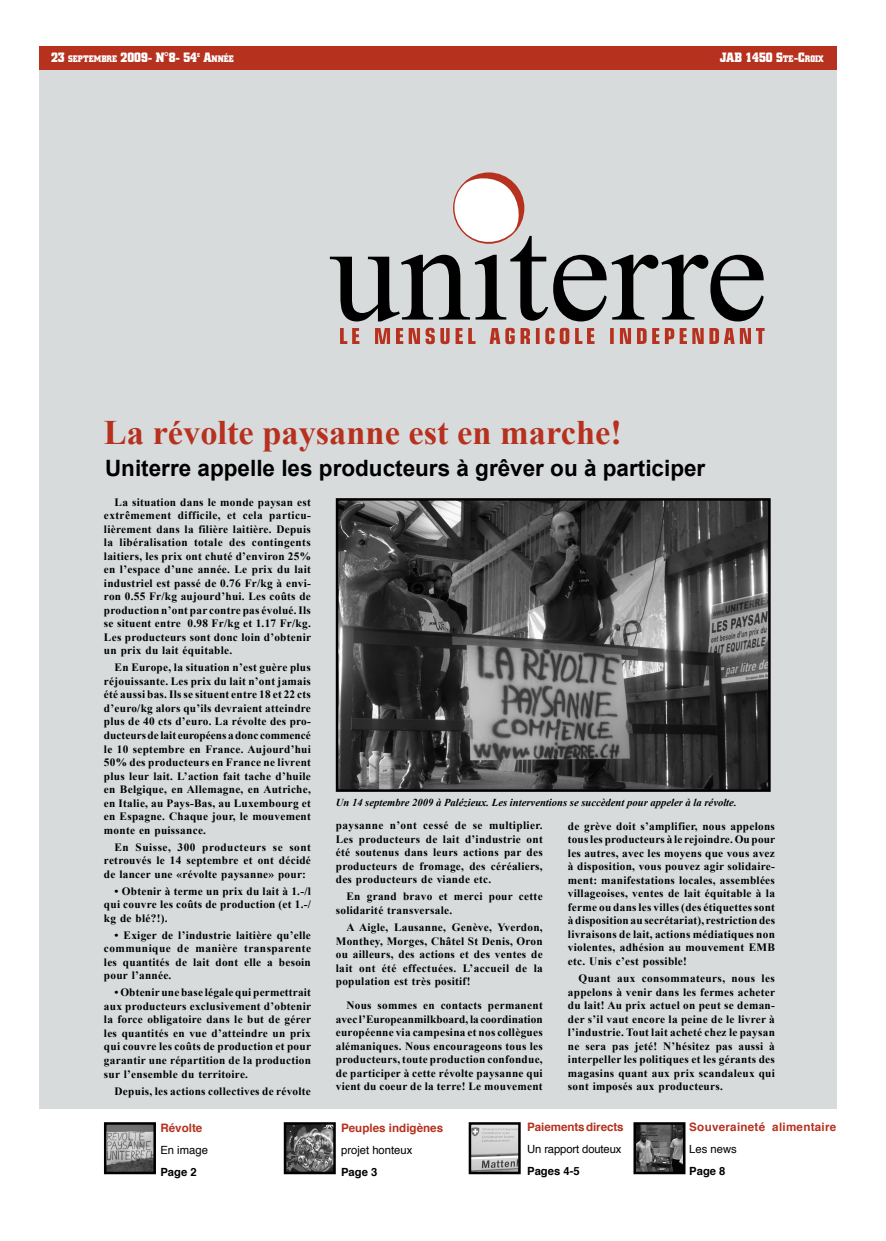
<style>
.page{position:relative;width:886px;height:1241px;background:#fff}
.page>*{position:absolute;margin:0;border:0;box-sizing:border-box;transform-origin:0 0}
.t1{font:700 34.38px "Times New Roman";color:#b7311f}
.t2{font:700 22.5px "Arial";color:#000}
.t3{font:700 13.75px "Square Slabserif 711 BT";color:#fff;scale:.9 1}
.t4{font:700 11.62px "Helvetica";color:#b7311f}
.t5{font:700 11.62px "Helvetica";letter-spacing:.025em;color:#b7311f}
.t6{font:700 11.25px/13.5px "Times New Roman";letter-spacing:.025em;color:#000;text-align:justify}
.t7{font:11.25px "Helvetica";color:#000}
.t8{font:700 11.25px "Helvetica";color:#000}
.t9{font:italic 700 10.62px "Times New Roman";color:#000}
.t10{font:700 9.62px "Square Slabserif 711 BT";color:#fff;scale:.9 1}
.t11{font:700 5.62px "Square Slabserif 711 BT";color:#fff;scale:.9 1}
.s1{font-size:9.62px}
.s2{font-size:13.75px}
</style>
<div class="page">
<div style="left:39px;top:46px;width:797px;height:1089px;background:#d8dbdc"></div>
<div style="left:39px;top:1108px;width:816px;height:109px;background:#fff"></div>
<div style="left:39px;top:46px;width:797px;height:24px;background:#b7311f"></div>
<svg style="left:330px;top:174px;width:434px;height:147px"></svg>
<svg style="left:340px;top:328px;width:424px;height:16px"></svg>
<img style="left:339px;top:501px;width:429px;height:287px">
<div style="left:336px;top:498px;width:435px;height:293px;border:2px solid #000"></div>
<img style="left:287px;top:1124px;width:46px;height:46px">
<div style="left:284px;top:1121px;width:52px;height:52px;border:2px solid #000"></div>
<img style="left:636px;top:1124px;width:46px;height:46px">
<div style="left:633px;top:1121px;width:52px;height:52px;border:2px solid #000"></div>
<img style="left:107px;top:1124px;width:46px;height:46px">
<div style="left:104px;top:1121px;width:52px;height:52px;border:2px solid #000"></div>
<img style="left:472px;top:1124px;width:46px;height:46px">
<div style="left:469px;top:1121px;width:52px;height:52px;border:2px solid #000"></div>
<p class="t3" style="left:51px;top:49px;width:164px">23 <span class="s1">SEPTEMBRE</span> 2009- N°8- 54</p>
<p class="t11" style="left:197px;top:52px;width:5px">E</p>
<p class="t10" style="left:203px;top:53px;width:35px"><span class="s2">A</span>NNÉE</p>
<p class="t3" style="left:720px;top:49px;width:117px">JAB 1450 S<span class="s1">TE</span>-C<span class="s1">ROIX</span></p>
<h1 class="t1" style="left:104px;top:408px;width:519px">La révolte paysanne est en marche!</h1>
<h2 class="t2" style="left:105px;top:453px;width:602px">Uniterre appelle les producteurs à grêver ou à participer</h2>
<p class="t6" style="left:104px;top:495px;width:209px;text-indent:11px">La situation dans le monde paysan est extrêmement difficile, et cela particu&shy;lièrement dans la filière laitière. Depuis la libéralisation totale des contingents laitiers, les prix ont chuté d’environ 25% en l’espace d’une année. Le prix du lait industriel est passé de 0.76 Fr/kg à envi&shy;ron 0.55 Fr/kg aujourd’hui. Les coûts de production n’ont par contre pas évolué. Ils se situent entre 0.98 Fr/kg et 1.17 Fr/kg.<br>Les producteurs sont donc loin d’obtenir un prix du lait équitable.</p>
<p class="t6" style="left:104px;top:660px;width:208px;text-indent:11px">En Europe, la situation n’est guère plus réjouissante. Les prix du lait n’ont jamais été aussi bas. Ils se situent entre 18 et 22 cts d’euro/kg alors qu’ils devraient atteindre plus de 40 cts d’euro. La révolte des pro&shy;ducteurs de lait européens a donc commencé le 10 septembre en France. Aujourd’hui 50% des producteurs en France ne livrent plus leur lait. L’action fait tache d’huile en Belgique, en Allemagne, en Autriche, en Italie, au Pays-Bas, au Luxembourg et en Espagne. Chaque jour, le mouvement monte en puissance.</p>
<p class="t6" style="left:104px;top:839px;width:208px;text-indent:11px">En Suisse, 300 producteurs se sont retrouvés le 14 septembre et ont décidé de lancer une «révolte paysanne» pour:</p>
<p class="t6" style="left:104px;top:883px;width:208px;text-indent:11px">• Obtenir à terme un prix du lait à 1.-/l qui couvre les coûts de production (et 1.-/ kg de blé?!).</p>
<p class="t6" style="left:104px;top:927px;width:209px;text-indent:11px">• Exiger de l’industrie laitière qu’elle communique de manière transparente les quantités de lait dont elle a besoin pour l’année.</p>
<p class="t6" style="left:104px;top:985px;width:209px;text-indent:11px">• Obtenir une base légale qui permettrait aux producteurs exclusivement d’obtenir la force obligatoire dans le but de gérer les quantités en vue d’atteindre un prix qui couvre les coûts de production et pour garantir une répartition de la production sur l’ensemble du territoire.</p>
<p class="t6" style="left:115px;top:1083px;width:198px">Depuis, les actions collectives de révolte</p>
<p class="t4" style="left:160px;top:1118px;width:43px">Révolte</p>
<p class="t7" style="left:160px;top:1140px;width:49px">En image</p>
<p class="t8" style="left:160px;top:1162px;width:38px">Page 2</p>
<p class="t9" style="left:336px;top:794px;width:402px">Un 14 septembre 2009 à Palézieux. Les interventions se succèdent pour appeler à la révolte.</p>
<p class="t6" style="left:336px;top:818px;width:208px">paysanne n’ont cessé de se multiplier.<br>Les producteurs de lait d’industrie ont été soutenus dans leurs actions par des producteurs de fromage, des céréaliers, des producteurs de viande etc.</p>
<p class="t6" style="left:336px;top:889px;width:208px;text-indent:11px">En grand bravo et merci pour cette solidarité transversale.</p>
<p class="t6" style="left:336px;top:920px;width:209px;text-indent:11px">A Aigle, Lausanne, Genève, Yverdon, Monthey, Morges, Châtel St Denis, Oron ou ailleurs, des actions et des ventes de lait ont été effectuées. L’accueil de la population est très positif!</p>
<p class="t6" style="left:336px;top:998px;width:208px;text-indent:11px">Nous sommes en contacts permanent avec l’Europeanmilkboard, la coordination européenne via campesina et nos collègues alémaniques. Nous encourageons tous les producteurs, toute production confondue, de participer à cette révolte paysanne qui vient du coeur de la terre! Le mouvement</p>
<p class="t6" style="left:568px;top:819px;width:209px">de grève doit s’amplifier, nous appelons tous les producteurs à le rejoindre. Ou pour les autres, avec les moyens que vous avez à disposition, vous pouvez agir solidaire&shy;ment: manifestations locales, assemblées villageoises, ventes de lait équitable à la ferme ou dans les villes (des étiquettes sont à disposition au secrétariat), restriction des livraisons de lait, actions médiatiques non violentes, adhésion au mouvement EMB etc. Unis c’est possible!</p>
<p class="t6" style="left:568px;top:971px;width:209px;text-indent:11px">Quant aux consommateurs, nous les appelons à venir dans les fermes acheter du lait! Au prix actuel on peut se deman&shy;der s’il vaut encore la peine de le livrer à l’industrie. Tout lait acheté chez le paysan ne sera pas jeté! N’hésitez pas aussi à interpeller les politiques et les gérants des magasins quant aux prix scandaleux qui sont imposés aux producteurs.</p>
<p class="t5" style="left:689px;top:1117px;width:148px">Souveraineté alimentaire</p>
<p class="t7" style="left:689px;top:1139px;width:49px">Les news</p>
<p class="t8" style="left:689px;top:1161px;width:38px">Page 8</p>
<p class="t4" style="left:527px;top:1117px;width:98px">Paiements directs</p>
<p class="t7" style="left:527px;top:1139px;width:96px">Un rapport douteux</p>
<p class="t8" style="left:527px;top:1161px;width:54px">Pages 4-5</p>
<p class="t4" style="left:341px;top:1118px;width:104px">Peuples indigènes</p>
<p class="t7" style="left:341px;top:1140px;width:73px">projet honteux</p>
<p class="t8" style="left:341px;top:1162px;width:38px">Page 3</p>
</div>
